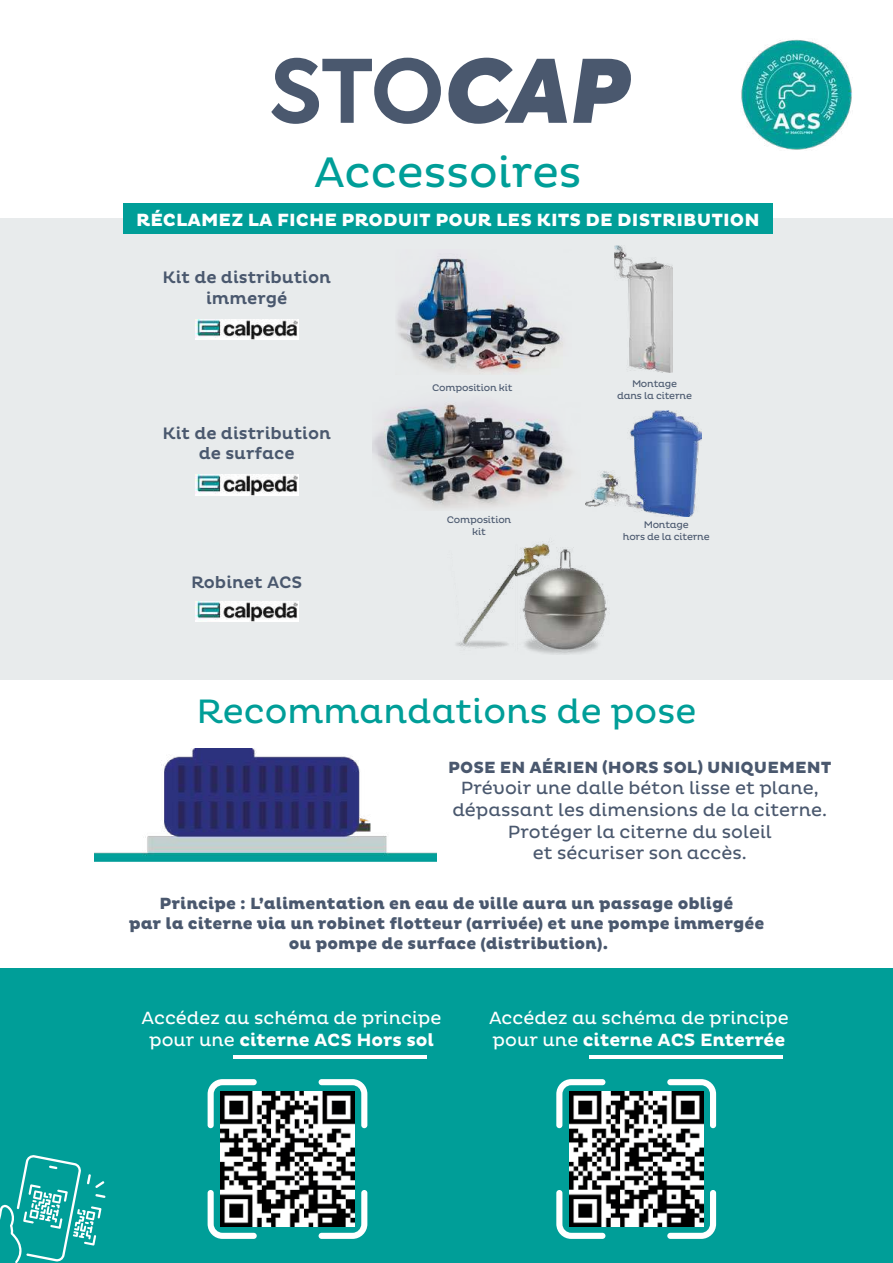
<style>
.page{position:relative;width:893px;height:1263px;background:#fff}
.page>*{position:absolute;margin:0;border:0;box-sizing:border-box;transform-origin:0 0}
.t1{font:700 86.7px "Axiforma";color:#4a586e}
.t2{font:43.5px "Pluto";color:#009e98}
.t3{font:34.5px "Pluto";color:#009e98}
.t4{font:18px/21.6px "Pluto";color:#4a586e;text-align:center}
.t5{font:18px/21.6px "Pluto";color:#fff;text-align:center}
.t6{font:800 18px "Pluto";letter-spacing:.005em;color:#fff}
.t7{font:500 16.95px/20.2px "Pluto";color:#4a586e;text-align:center}
.t8{font:800 16.5px/19.8px "Pluto";color:#4a586e;text-align:center}
.t9{font:9.75px/11.7px "Pluto";letter-spacing:-.02em;color:#4a586e;text-align:center}
.s1{font-weight:800;font-style:italic}
.s2{font-weight:700}
</style>
<div class="page">
<div style="left:0;top:969px;width:893px;height:294px;background:#009e98"></div>
<svg style="left:0;top:1155px;width:106px;height:108px"></svg>
<hr style="left:590px;top:1055px;width:193px;height:4px;background:#fff">
<img style="left:220px;top:1092px;width:135px;height:134px">
<img style="left:569px;top:1092px;width:134px;height:134px">
<img style="left:741px;top:39px;width:111px;height:111px">
<img style="left:95px;top:748px;width:341px;height:114px">
<div style="left:0;top:219px;width:893px;height:461px;background:#e8ebec"></div>
<div style="left:123px;top:203px;width:650px;height:31px;background:#009e98"></div>
<img style="left:195px;top:319px;width:103px;height:20px">
<img style="left:195px;top:475px;width:103px;height:20px">
<img style="left:195px;top:601px;width:103px;height:20px">
<img style="left:456px;top:541px;width:152px;height:114px">
<img style="left:614px;top:246px;width:58px;height:127px">
<img style="left:585px;top:411px;width:116px;height:106px">
<img style="left:397px;top:254px;width:166px;height:120px">
<img style="left:373px;top:402px;width:199px;height:107px">
<svg style="left:556px;top:1079px;width:49px;height:49px"></svg>
<svg style="left:667px;top:1079px;width:49px;height:49px"></svg>
<svg style="left:667px;top:1190px;width:49px;height:49px"></svg>
<svg style="left:556px;top:1190px;width:49px;height:49px"></svg>
<svg style="left:208px;top:1079px;width:49px;height:49px"></svg>
<svg style="left:319px;top:1079px;width:48px;height:49px"></svg>
<svg style="left:319px;top:1190px;width:48px;height:49px"></svg>
<svg style="left:208px;top:1190px;width:49px;height:49px"></svg>
<hr style="left:234px;top:1055px;width:193px;height:4px;background:#fff">
<h1 class="t1" style="left:270px;top:32px;width:361px">STO<span class="s1">CAP</span></h1>
<h2 class="t2" style="left:314px;top:147px;width:269px">Accessoires</h2>
<p class="t6" style="left:136px;top:210px;width:625px">RÉCLAMEZ LA FICHE PRODUIT POUR LES KITS DE DISTRIBUTION</p>
<p class="t7" style="left:163px;top:268px;width:170px">Kit de distribution immergé</p>
<p class="t7" style="left:163px;top:424px;width:170px">Kit de distribution de surface</p>
<p class="t7" style="left:191px;top:572px;width:113px">Robinet ACS</p>
<p class="t9" style="left:432px;top:382px;width:82px">Composition kit</p>
<p class="t9" style="left:447px;top:514px;width:66px">Composition kit</p>
<p class="t9" style="left:617px;top:378px;width:76px">Montage<br>dans la citerne</p>
<p class="t9" style="left:623px;top:519px;width:88px">Montage<br>hors de la citerne</p>
<h3 class="t3" style="left:197px;top:691px;width:501px">Recommandations de pose</h3>
<p class="t8" style="left:448px;top:758px;width:385px">POSE EN AÉRIEN (HORS SOL) UNIQUEMENT</p>
<p class="t4" style="left:452px;top:778px;width:376px">Prévoir une dalle béton lisse et plane, dépassant les dimensions de la citerne.<br>Protéger la citerne du soleil<br>et sécuriser son accès.</p>
<p class="t8" style="left:129px;top:894px;width:637px">Principe : L’alimentation en eau de ville aura un passage obligé<br>par la citerne via un robinet flotteur (arrivée) et une pompe immergée ou pompe de surface (distribution).</p>
<p class="t5" style="left:142px;top:1007px;width:301px">Accédez au schéma de principe pour une <span class="s2">citerne ACS Hors sol</span></p>
<p class="t5" style="left:489px;top:1007px;width:301px;text-align:left">Accédez au schéma de principe pour une <span class="s2">citerne ACS Enterrée</span></p>
</div>
